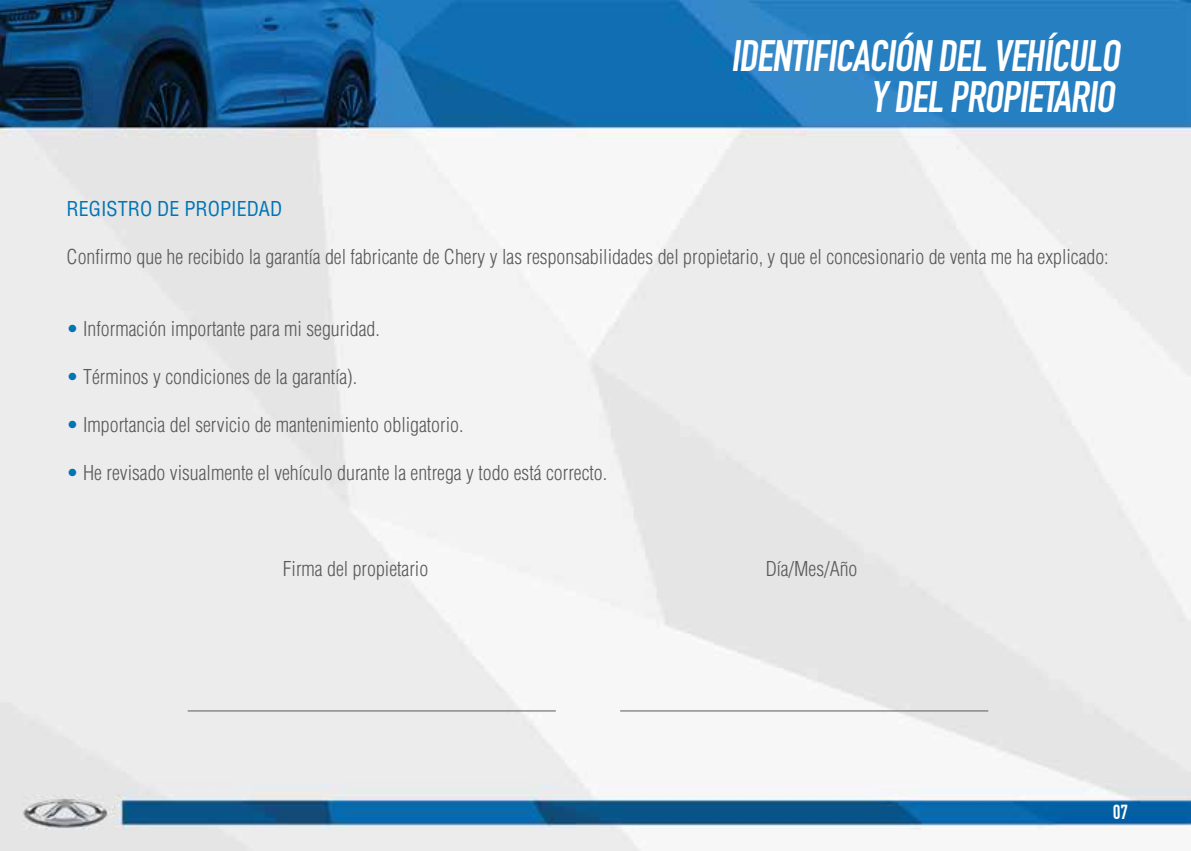
<style>
.page{position:relative;width:1191px;height:851px;background:#fff}
.page>*{position:absolute;margin:0;border:0;box-sizing:border-box;transform-origin:0 0}
.t1{font:700 43.4px/41.4px "DIN Condensed";color:#fff;text-align:right}
.t2{font:300 condensed 20px "Helvetica";color:#58595b}
.t3{font:condensed 20px "Helvetica";color:#0074b5}
.s1{color:#0074b5}
</style>
<div class="page">
<img style="left:0;top:0;width:1190px;height:850px">
<hr style="left:188px;top:710px;width:368px;height:1px;background:#58595b">
<hr style="left:620px;top:710px;width:368px;height:1px;background:#58595b">
<svg style="left:1113px;top:804px;width:14px;height:14px"></svg>
<h1 class="t1" style="left:730px;top:34px;width:397px">IDENTIFICACIÓN DEL VEHÍCULO<br>Y DEL PROPIETARIO</h1>
<p class="t3" style="left:67px;top:196px;width:217px">REGISTRO DE PROPIEDAD</p>
<p class="t2" style="left:67px;top:245px;width:1043px">Confirmo que he recibido la garantía del fabricante de Chery y las responsabilidades del propietario, y que el concesionario de venta me ha explicado:</p>
<p class="t2" style="left:67px;top:317px;width:315px"><span class="s1">•</span> Información importante para mi seguridad.</p>
<p class="t2" style="left:67px;top:365px;width:292px"><span class="s1">•</span> Términos y condiciones de la garantía).</p>
<p class="t2" style="left:67px;top:413px;width:398px"><span class="s1">•</span> Importancia del servicio de mantenimiento obligatorio.</p>
<p class="t2" style="left:67px;top:461px;width:542px"><span class="s1">•</span> He revisado visualmente el vehículo durante la entrega y todo está correcto.</p>
<p class="t2" style="left:283px;top:557px;width:147px">Firma del propietario</p>
<p class="t2" style="left:765px;top:557px;width:93px">Día/Mes/Año</p>
</div>
